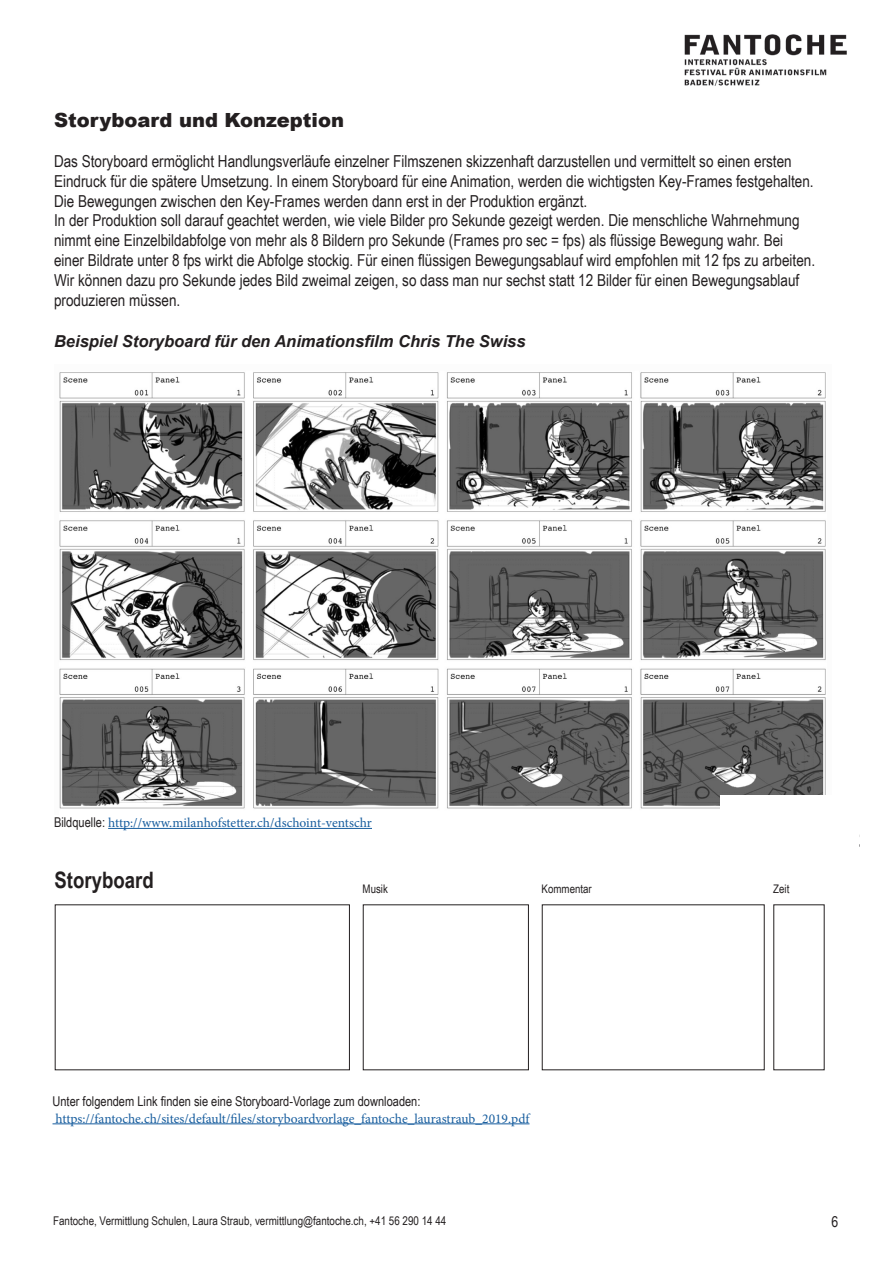
<style>
.page{position:relative;width:893px;height:1263px;background:#fff}
.page>*{position:absolute;margin:0;border:0;box-sizing:border-box;transform-origin:0 0}
.t1{font:700 22.65px "Arial Narrow";color:#231f20}
.t2{font:900 19.5px "Arial";color:#231f20}
.t3{font:16.5px/19.8px "Arial Narrow";color:#231f20}
.t4{font:italic 700 16.5px "Arial";color:#231f20}
.t5{font:15px "Arial Narrow";color:#231f20}
.t6{font:13.5px "Minion Pro";letter-spacing:-.005em;color:#175d9e}
.t7{font:13.5px "Arial Narrow";color:#231f20}
.t8{font:12px "Arial Narrow";color:#231f20}
.t9{font:11.85px "Arial Narrow";color:#231f20}
.s1{font-family:"Arial Narrow";color:#231f20}
</style>
<div class="page">
<img style="left:684px;top:34px;width:163px;height:52px">
<img style="left:59px;top:372px;width:767px;height:437px">
<hr style="left:108px;top:828px;width:264px;height:1px;background:#175d9e">
<hr style="left:53px;top:1123px;width:476px;height:1px;background:#175d9e">
<div style="left:363px;top:904px;width:166px;height:166px;border:1px solid #231f20"></div>
<div style="left:721px;top:796px;width:138px;height:74px;background:#fff"></div>
<p class="t2" style="left:54px;top:106px;width:292px">Storyboard und Konzeption</p>
<p class="t3" style="left:54px;top:151px;width:761px">Das Storyboard ermöglicht Handlungsverläufe einzelner Filmszenen skizzenhaft darzustellen und vermittelt so einen ersten<br>Eindruck für die spätere Umsetzung. In einem Storyboard für eine Animation, werden die wichtigsten Key-Frames festgehalten.</p>
<p class="t3" style="left:54px;top:190px;width:535px">Die Bewegungen zwischen den Key-Frames werden dann erst in der Produktion ergänzt.</p>
<p class="t3" style="left:54px;top:210px;width:763px">In der Produktion soll darauf geachtet werden, wie viele Bilder pro Sekunde gezeigt werden. Die menschliche Wahrnehmung nimmt eine Einzelbildabfolge von mehr als 8 Bildern pro Sekunde (Frames pro sec = fps) als flüssige Bewegung wahr. Bei einer Bildrate unter 8 fps wirkt die Abfolge stockig. Für einen flüssigen Bewegungsablauf wird empfohlen mit 12 fps zu arbeiten.<br>Wir können dazu pro Sekunde jedes Bild zweimal zeigen, so dass man nur sechst statt 12 Bilder für einen Bewegungsablauf produzieren müssen.</p>
<p class="t4" style="left:54px;top:330px;width:473px">Beispiel Storyboard für den Animationsfilm Chris The Swiss</p>
<p class="t6" style="left:54px;top:814px;width:319px"><span class="s1">Bildquelle:</span> http://www.milanhofstetter.ch/dschoint-ventschr</p>
<p class="t1" style="left:55px;top:863px;width:101px">Storyboard</p>
<p class="t9" style="left:363px;top:880px;width:27px">Musik</p>
<p class="t9" style="left:542px;top:880px;width:52px">Kommentar</p>
<p class="t9" style="left:773px;top:880px;width:18px">Zeit</p>
<p class="t7" style="left:53px;top:1092px;width:370px">Unter folgendem Link finden sie eine Storyboard-Vorlage zum downloaden:</p>
<p class="t6" style="left:56px;top:1109px;width:475px">https://fantoche.ch/sites/default/files/storyboardvorlage_fantoche_laurastraub_2019.pdf</p>
<p class="t8" style="left:53px;top:1212px;width:395px">Fantoche, Vermittlung Schulen, Laura Straub, vermittlung@fantoche.ch, +41 56 290 14 44</p>
<p class="t5" style="left:831px;top:1211px;width:8px">6</p>
</div>
